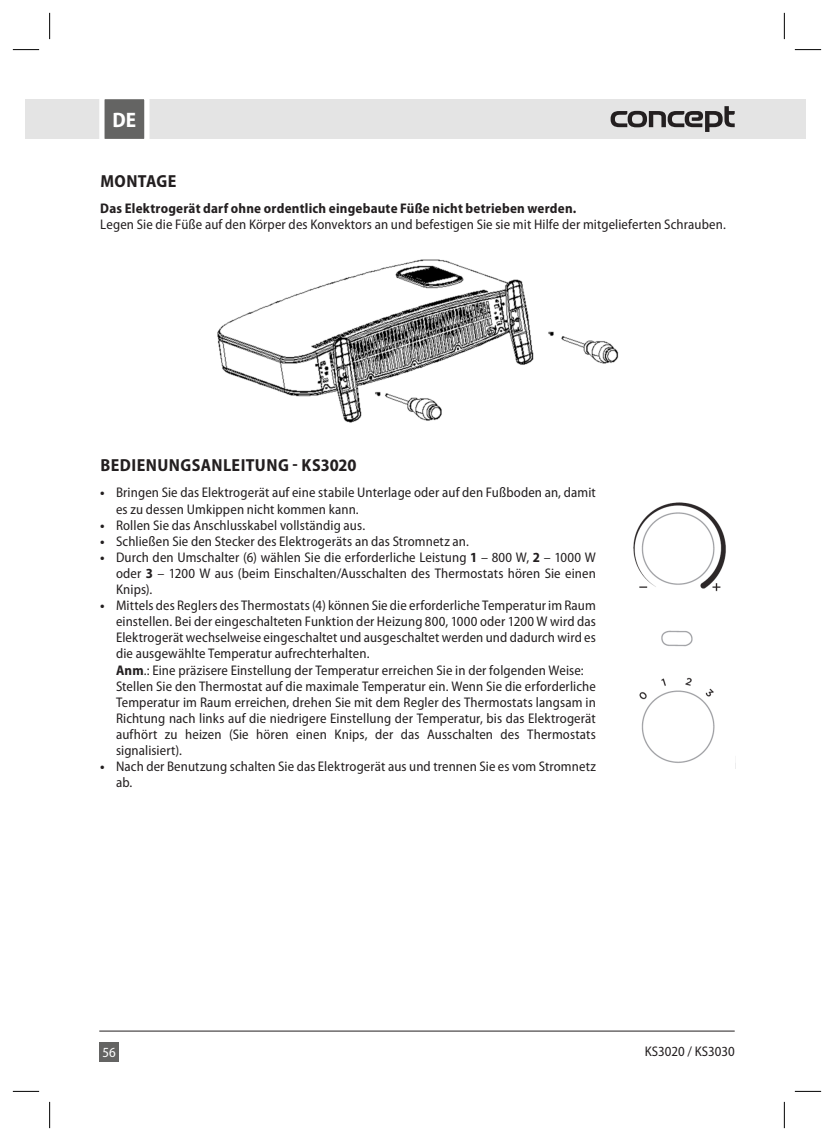
<style>
.page{position:relative;width:834px;height:1141px;background:#fff}
.page>*{position:absolute;margin:0;border:0;box-sizing:border-box;transform-origin:0 0}
.t1{font:700 semi-condensed 21px "Myriad Pro";color:#fff}
.Nadpis_moje_CZ{font:700 semi-condensed 17.5px "Myriad Pro";letter-spacing:.025em;color:#231f20}
.Text_odsazení_na_odr{font:semi-condensed 14px/16.1px "Myriad Pro";letter-spacing:.01em;color:#231f20;text-align:justify}
.Nadpis_moje_CZ-2{font:semi-condensed 14px "Myriad Pro";letter-spacing:.01em;color:#231f20}
.Nadpis_moje_CZ-3{font:700 semi-condensed 14px "Myriad Pro";letter-spacing:.015em;color:#231f20}
.t2{font:semi-condensed 14px "Myriad Pro";color:#fff}
.s1{font-weight:700}
</style>
<div class="page">
<div style="left:25px;top:99px;width:780px;height:40px;background:#e4e4e4"></div>
<div style="left:99px;top:1042px;width:20px;height:20px;background:#646463"></div>
<svg style="left:610px;top:106px;width:124px;height:26px"></svg>
<svg style="left:99px;top:99px;width:51px;height:40px;background:#868686"></svg>
<hr style="left:99px;top:1031px;width:635px;height:1px;background:#231f20">
<img style="left:217px;top:259px;width:402px;height:164px">
<img style="left:633px;top:502px;width:93px;height:261px">
<svg style="left:13px;top:49px;width:26px;height:1px"></svg>
<svg style="left:794px;top:49px;width:27px;height:1px"></svg>
<svg style="left:13px;top:1091px;width:26px;height:1px"></svg>
<svg style="left:794px;top:1091px;width:27px;height:1px"></svg>
<svg style="left:49px;top:13px;width:1px;height:26px"></svg>
<svg style="left:49px;top:1102px;width:1px;height:26px"></svg>
<svg style="left:783px;top:13px;width:1px;height:26px"></svg>
<svg style="left:783px;top:1102px;width:1px;height:26px"></svg>
<h1 class="t1" style="left:112px;top:108px;width:25px">DE</h1>
<p class="Nadpis_moje_CZ" style="left:100px;top:171px;width:78px">MONTAGE</p>
<p class="Nadpis_moje_CZ-3" style="left:100px;top:200px;width:477px">Das Elektrogerät darf ohne ordentlich eingebaute Füße nicht betrieben werden.</p>
<p class="Nadpis_moje_CZ-2" style="left:100px;top:217px;width:627px">Legen Sie die Füße auf den Körper des Konvektors an und befestigen Sie sie mit Hilfe der mitgelieferten Schrauben.</p>
<p class="Nadpis_moje_CZ" style="left:100px;top:456px;width:257px">BEDIENUNGSANLEITUNG - KS3020</p>
<p class="Text_odsazení_na_odr" style="left:116px;top:485px;width:481px;text-indent:-16px"><span class="s1">•</span> Bringen Sie das Elektrogerät auf eine stabile Unterlage oder auf den Fußboden an, damit es zu dessen Umkippen nicht kommen kann.</p>
<p class="Text_odsazení_na_odr" style="left:100px;top:517px;width:266px"><span class="s1">•</span> Rollen Sie das Anschlusskabel vollständig aus.</p>
<p class="Text_odsazení_na_odr" style="left:100px;top:533px;width:370px"><span class="s1">•</span> Schließen Sie den Stecker des Elektrogeräts an das Stromnetz an.</p>
<p class="Text_odsazení_na_odr" style="left:116px;top:549px;width:481px;text-indent:-16px"><span class="s1">•</span> Durch den Umschalter (6) wählen Sie die erforderliche Leistung <span class="s1">1</span> – 800 W, <span class="s1">2</span> – 1000 W oder <span class="s1">3</span> – 1200 W aus (beim Einschalten/Ausschalten des Thermostats hören Sie einen Knips).</p>
<p class="Text_odsazení_na_odr" style="left:116px;top:598px;width:481px;text-indent:-16px"><span class="s1">•</span> Mittels des Reglers des Thermostats (4) können Sie die erforderliche Temperatur im Raum einstellen. Bei der eingeschalteten Funktion der Heizung 800, 1000 oder 1200 W wird das Elektrogerät wechselweise eingeschaltet und ausgeschaltet werden und dadurch wird es die ausgewählte Temperatur aufrechterhalten.</p>
<p class="Text_odsazení_na_odr" style="left:116px;top:662px;width:469px"><span class="s1">Anm</span>.: Eine präzisere Einstellung der Temperatur erreichen Sie in der folgenden Weise:</p>
<p class="Text_odsazení_na_odr" style="left:116px;top:678px;width:481px">Stellen Sie den Thermostat auf die maximale Temperatur ein. Wenn Sie die erforderliche Temperatur im Raum erreichen, drehen Sie mit dem Regler des Thermostats langsam in Richtung nach links auf die niedrigere Einstellung der Temperatur, bis das Elektrogerät aufhört zu heizen (Sie hören einen Knips, der das Ausschalten des Thermostats signalisiert).</p>
<p class="Text_odsazení_na_odr" style="left:116px;top:759px;width:481px;text-indent:-16px"><span class="s1">•</span> Nach der Benutzung schalten Sie das Elektrogerät aus und trennen Sie es vom Stromnetz ab.</p>
<p class="t2" style="left:102px;top:1045px;width:15px">56</p>
<p class="Text_odsazení_na_odr" style="left:644px;top:1043px;width:91px">KS3020 / KS3030</p>
</div>
